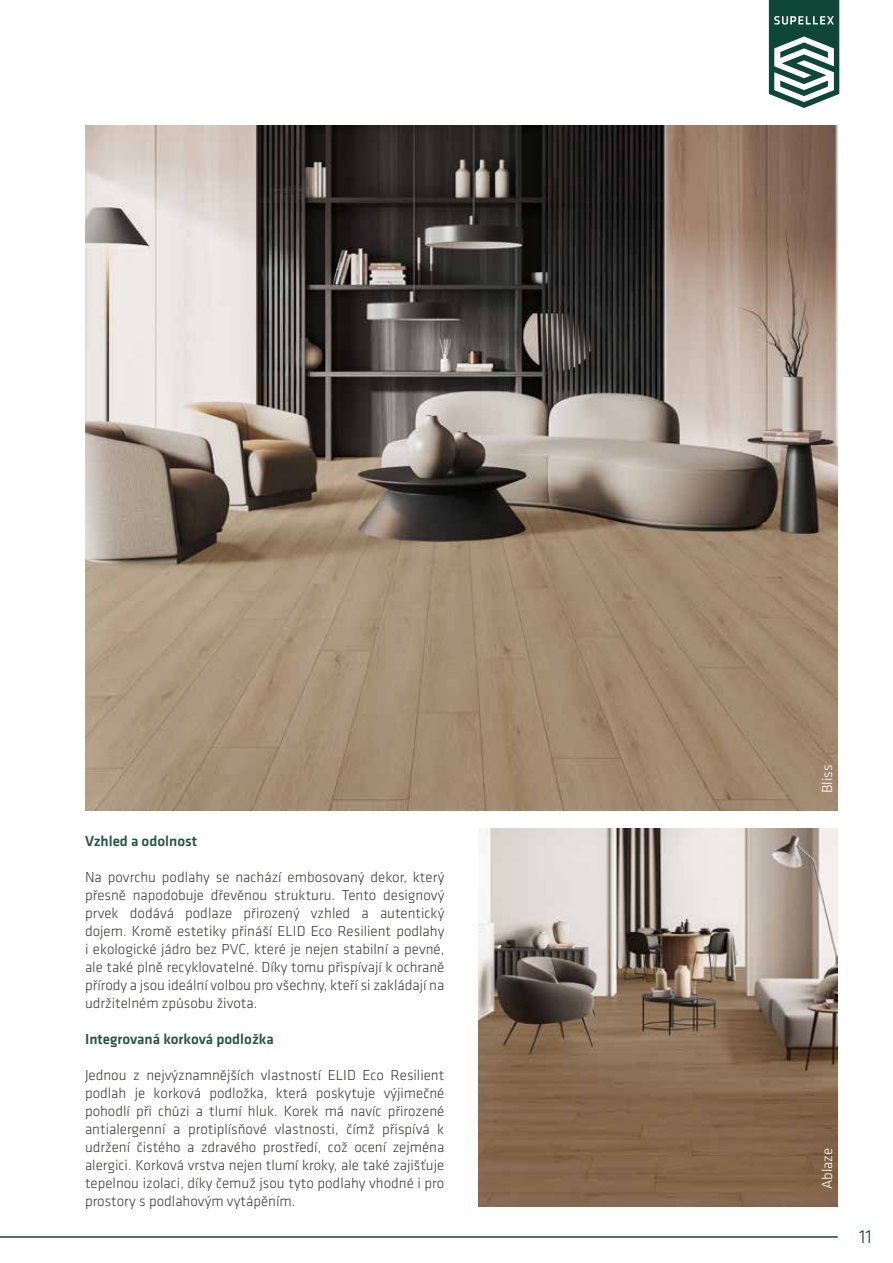
<style>
.page{position:relative;width:893px;height:1263px;background:#fff}
.page>*{position:absolute;margin:0;border:0;box-sizing:border-box;transform-origin:0 0}
.t1{font:300 19.5px "Klavika";color:#0f4737}
.t2{font:300 15px/18px "Klavika";color:#3c3c3b;text-align:justify}
.t3{font:500 15px "Klavika";color:#285344}
.t4{font:300 15px "Klavika";color:#fff}
</style>
<div class="page">
<hr style="left:0;top:1236px;width:838px;height:2px;background:#0f4737">
<svg style="left:769px;top:0;width:70px;height:108px"></svg>
<img style="left:478px;top:828px;width:360px;height:378px">
<img style="left:85px;top:126px;width:753px;height:684px">
<p class="t3" style="left:85px;top:833px;width:114px">Vzhled a odolnost</p>
<p class="t2" style="left:85px;top:868px;width:361px">Na povrchu podlahy se nachází embosovaný dekor, který přesně napodobuje dřevěnou strukturu. Tento designový prvek dodává podlaze přirozený vzhled a autentický dojem. Kromě estetiky přináší ELID Eco Resilient podlahy i ekologické jádro bez PVC, které je nejen stabilní a pevné, ale také plně recyklovatelné. Díky tomu přispívají k ochraně přírody a jsou ideální volbou pro všechny, kteří si zakládají na udržitelném způsobu života.</p>
<p class="t3" style="left:85px;top:1031px;width:190px">Integrovaná korková podložka</p>
<p class="t2" style="left:85px;top:1066px;width:361px">Jednou z nejvýznamnějších vlastností ELID Eco Resilient podlah je korková podložka, která poskytuje výjimečné pohodlí při chůzi a tlumí hluk. Korek má navíc přirozené antialergenní a protiplísňové vlastnosti, čímž přispívá k udržení čistého a zdravého prostředí, což ocení zejména alergici. Korková vrstva nejen tlumí kroky, ale také zajišťuje tepelnou izolaci, díky čemuž jsou tyto podlahy vhodné i pro prostory s podlahovým vytápěním.</p>
<p class="t4" style="left:819px;top:793px;width:30px;rotate:-90deg">Bliss</p>
<p class="t4" style="left:819px;top:1189px;width:43px;rotate:-90deg">Ablaze</p>
<h1 class="t1" style="left:859px;top:1225px;width:14px">11</h1>
</div>
